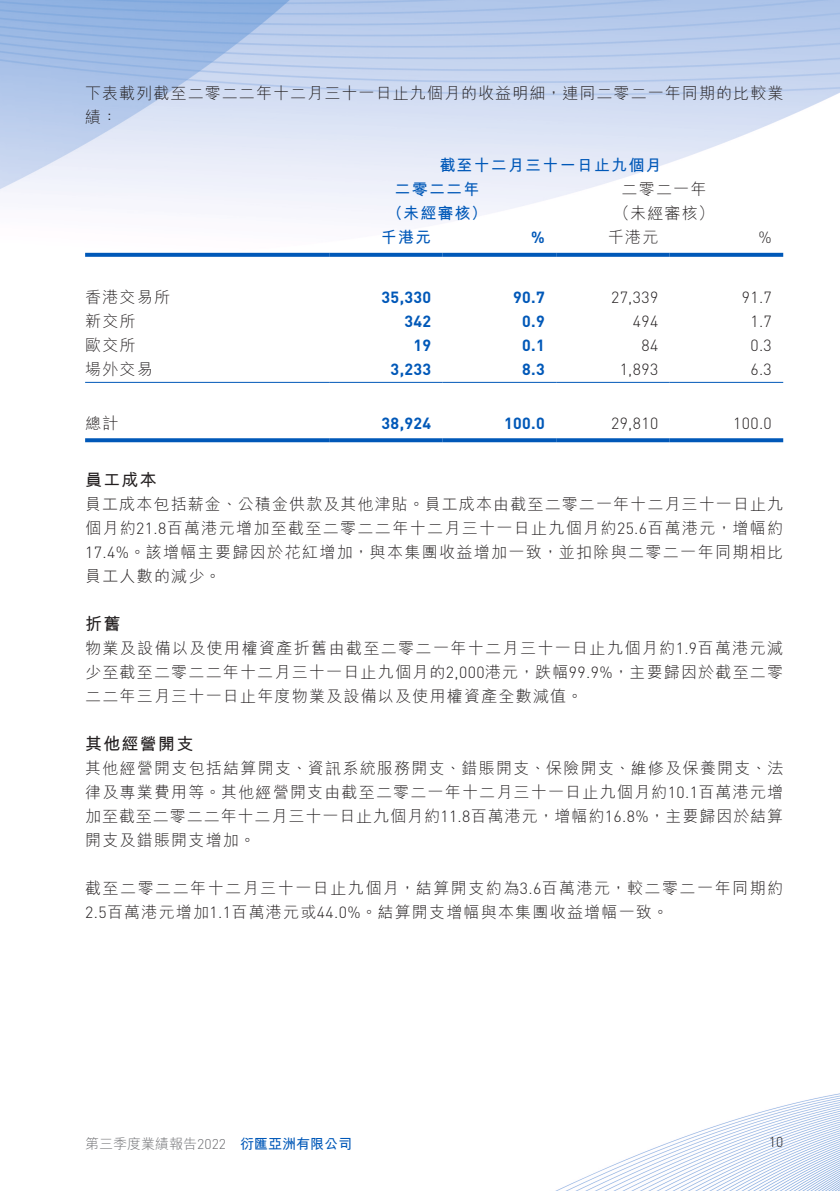
<style>
.page{position:relative;width:840px;height:1191px;background:#fff}
.page>*{position:absolute;margin:0;border:0;box-sizing:border-box;transform-origin:0 0}
._02_H2{font:700 17px "M Hei HK";letter-spacing:.075em;color:#231f20}
._00_txt{font:300 16px/24px "M Hei HK";letter-spacing:.075em;color:#231f20;text-align:justify}
._00_txt-2{font:300 16px/24px "M Hei HK";letter-spacing:.095em;color:#231f20}
._50_Table_txt{font:300 16px "DIN";letter-spacing:.025em;color:#231f20}
._50_Table_txt-2{font:700 16px "DIN";letter-spacing:.025em;color:#0058b8}
._50_Table_txt-3{font:300 16px "M Hei HK";letter-spacing:.075em;color:#231f20}
._50_Table_txt-4{font:700 16px "M Hei HK";letter-spacing:.075em;color:#0058b8}
.t1{font:300 14px "M Hei HK";color:#6c6d70}
.t2{font:700 14px "M Hei HK";color:#0058b8}
.t3{font:300 14px "DIN";color:#231f20}
.s1{font-family:"DIN"}
</style>
<div class="page">
<img style="left:0;top:0;width:839px;height:1191px">
<svg style="left:85px;top:253px;width:244px;height:4px"></svg>
<svg style="left:329px;top:253px;width:113px;height:4px"></svg>
<svg style="left:442px;top:253px;width:114px;height:4px"></svg>
<svg style="left:556px;top:253px;width:113px;height:4px"></svg>
<svg style="left:669px;top:253px;width:113px;height:4px"></svg>
<hr style="left:85px;top:382px;width:244px;height:1px;background:#0058b8">
<hr style="left:329px;top:382px;width:113px;height:1px;background:#0058b8">
<hr style="left:442px;top:382px;width:114px;height:1px;background:#0058b8">
<hr style="left:556px;top:382px;width:113px;height:1px;background:#0058b8">
<hr style="left:669px;top:382px;width:113px;height:1px;background:#0058b8">
<svg style="left:85px;top:438px;width:244px;height:4px"></svg>
<svg style="left:329px;top:438px;width:113px;height:4px"></svg>
<svg style="left:442px;top:438px;width:114px;height:4px"></svg>
<svg style="left:556px;top:438px;width:113px;height:4px"></svg>
<svg style="left:669px;top:438px;width:113px;height:4px"></svg>
<p class="_00_txt" style="left:85px;top:81px;width:699px">下表載列截至二零二二年十二月三十一日止九個月的收益明細，連同二零二一年同期的比較業績：</p>
<p class="_50_Table_txt-4" style="left:439px;top:154px;width:224px">截至十二月三十一日止九個月</p>
<p class="_50_Table_txt-3" style="left:621px;top:181px;width:86px">二零二一年</p>
<p class="_50_Table_txt-4" style="left:394px;top:178px;width:86px">二零二二年</p>
<p class="_50_Table_txt-4" style="left:386px;top:202px;width:102px">（未經審核）</p>
<p class="_50_Table_txt-3" style="left:613px;top:205px;width:102px">（未經審核(</p>
<p class="_50_Table_txt-4" style="left:381px;top:226px;width:52px">千港元</p>
<p class="_50_Table_txt-2" style="left:531px;top:227px;width:15px">%</p>
<p class="_50_Table_txt-3" style="left:607px;top:229px;width:52px">千港元</p>
<p class="_50_Table_txt" style="left:758px;top:228px;width:15px">%</p>
<p class="_50_Table_txt-3" style="left:85px;top:289px;width:86px">香港交易所</p>
<p class="_50_Table_txt-2" style="left:381px;top:286px;width:51px">35,330</p>
<p class="_50_Table_txt-2" style="left:513px;top:286px;width:33px">90.7</p>
<p class="_50_Table_txt" style="left:610px;top:287px;width:49px">27,339</p>
<p class="_50_Table_txt" style="left:741px;top:287px;width:32px">91.7</p>
<p class="_50_Table_txt-3" style="left:85px;top:313px;width:52px">新交所</p>
<p class="_50_Table_txt-2" style="left:404px;top:310px;width:28px">342</p>
<p class="_50_Table_txt-2" style="left:522px;top:310px;width:24px">0.9</p>
<p class="_50_Table_txt" style="left:632px;top:311px;width:27px">494</p>
<p class="_50_Table_txt" style="left:750px;top:311px;width:23px">1.7</p>
<p class="_50_Table_txt-3" style="left:85px;top:337px;width:52px">歐交所</p>
<p class="_50_Table_txt-2" style="left:413px;top:334px;width:19px">19</p>
<p class="_50_Table_txt-2" style="left:522px;top:334px;width:24px">0.1</p>
<p class="_50_Table_txt" style="left:641px;top:335px;width:18px">84</p>
<p class="_50_Table_txt" style="left:750px;top:335px;width:23px">0.3</p>
<p class="_50_Table_txt-3" style="left:85px;top:361px;width:69px">場外交易</p>
<p class="_50_Table_txt-2" style="left:390px;top:358px;width:42px">3,233</p>
<p class="_50_Table_txt-2" style="left:522px;top:358px;width:24px">8.3</p>
<p class="_50_Table_txt" style="left:619px;top:359px;width:40px">1,893</p>
<p class="_50_Table_txt" style="left:750px;top:359px;width:23px">6.3</p>
<p class="_50_Table_txt-3" style="left:85px;top:415px;width:35px">總計</p>
<p class="_50_Table_txt-2" style="left:381px;top:412px;width:51px">38,924</p>
<p class="_50_Table_txt-2" style="left:503px;top:412px;width:42px">100.0</p>
<p class="_50_Table_txt" style="left:610px;top:413px;width:49px">29,810</p>
<p class="_50_Table_txt" style="left:732px;top:413px;width:40px">100.0</p>
<p class="_02_H2" style="left:85px;top:467px;width:73px">員工成本</p>
<p class="_00_txt" style="left:85px;top:492px;width:699px">員工成本包括薪金、公積金供款及其他津貼。員工成本由截至二零二一年十二月三十一日止九個月約<span class="s1">21.8</span>百萬港元增加至截至二零二二年十二月三十一日止九個月約<span class="s1">25.6</span>百萬港元，增幅約<span class="s1">17.4%</span>。該增幅主要歸因於花紅增加，與本集團收益增加一致，並扣除與二零二一年同期相比員工人數的減少。</p>
<p class="_02_H2" style="left:85px;top:611px;width:37px">折舊</p>
<p class="_00_txt" style="left:85px;top:636px;width:699px">物業及設備以及使用權資產折舊由截至二零二一年十二月三十一日止九個月約<span class="s1">1.9</span>百萬港元減少至截至二零二二年十二月三十一日止九個月的<span class="s1">2,000</span>港元，跌幅<span class="s1">99.9%</span>，主要歸因於截至二零二二年三月三十一日止年度物業及設備以及使用權資產全數減值。</p>
<p class="_02_H2" style="left:85px;top:731px;width:110px">其他經營開支</p>
<p class="_00_txt" style="left:85px;top:756px;width:699px">其他經營開支包括結算開支、資訊系統服務開支、錯賬開支、保險開支、維修及保養開支、法律及專業費用等。其他經營開支由截至二零二一年十二月三十一日止九個月約<span class="s1">10.1</span>百萬港元增加至截至二零二二年十二月三十一日止九個月約<span class="s1">11.8</span>百萬港元，增幅約<span class="s1">16.8%</span>，主要歸因於結算開支及錯賬開支增加。</p>
<p class="_00_txt-2" style="left:85px;top:876px;width:699px">截至二零二二年十二月三十一日止九個月，結算開支約為<span class="s1">3.6</span>百萬港元，較二零二一年同期約<br><span class="s1">2.5</span>百萬港元增加<span class="s1">1.1</span>百萬港元或<span class="s1">44.0%</span>。結算開支增幅與本集團收益增幅一致。</p>
<p class="t1" style="left:85px;top:1136px;width:142px">第三季度業績報告<span class="s1">2022</span></p>
<p class="t2" style="left:240px;top:1133px;width:113px">衍匯亞洲有限公司</p>
<p class="t3" style="left:768px;top:1133px;width:16px">10</p>
</div>
